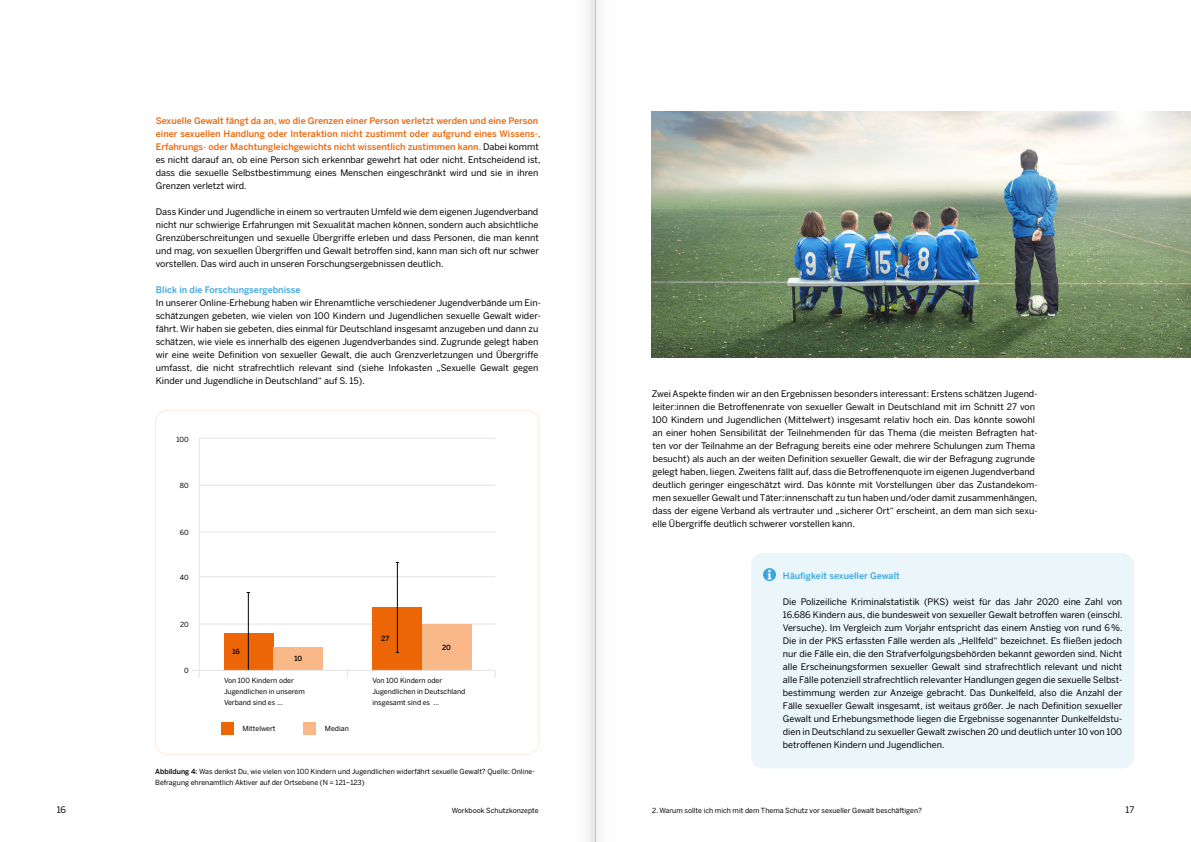
<style>
.page{position:relative;width:1191px;height:842px;background:#fff}
.page>*{position:absolute;margin:0;border:0;box-sizing:border-box;transform-origin:0 0}
.t1{font:9px/13px "Benton Sans";color:#000;text-align:justify}
.t2{font:500 9px/13px "Benton Sans";color:#ec6608}
.t3{font:500 9px "Benton Sans";color:#3ba6de}
.t4{font:7px/11px "Benton Sans";color:#000}
.t5{font:500 7px "Benton Sans";letter-spacing:-.01em;color:#000}
.s1{font-weight:400;color:#000}
.s2{font-weight:500}
</style>
<div class="page">
<div style="left:155px;top:410px;width:384px;height:345px;border:1px solid #feebdc;border-radius:12px"></div>
<div style="left:751px;top:553px;width:383px;height:215px;background:#ebf6fb;border-radius:12px"></div>
<svg style="left:763px;top:568px;width:13px;height:13px"></svg>
<hr style="left:199px;top:624px;width:296px;height:1px;background:#e3e3e3">
<hr style="left:199px;top:576px;width:296px;height:1px;background:#e3e3e3">
<hr style="left:199px;top:532px;width:296px;height:1px;background:#e3e3e3">
<hr style="left:199px;top:485px;width:296px;height:1px;background:#e3e3e3">
<hr style="left:199px;top:438px;width:296px;height:1px;background:#e3e3e3">
<div style="left:372px;top:607px;width:50px;height:63px;background:#ec6608"></div>
<div style="left:422px;top:624px;width:49px;height:46px;background:#f8b887"></div>
<div style="left:224px;top:633px;width:49px;height:37px;background:#ec6608"></div>
<div style="left:221px;top:722px;width:12px;height:12px;background:#ec6608"></div>
<div style="left:304px;top:722px;width:12px;height:12px;background:#f8b887"></div>
<div style="left:273px;top:647px;width:50px;height:23px;background:#f8b887"></div>
<hr style="left:199px;top:438px;width:1px;height:240px;background:#e3e3e3">
<hr style="left:248px;top:592px;width:1px;height:78px;background:#000">
<hr style="left:397px;top:562px;width:1px;height:90px;background:#000">
<hr style="left:192px;top:670px;width:303px;height:1px;background:#e3e3e3">
<img style="left:652px;top:111px;width:539px;height:247px">
<hr style="left:595px;top:0;width:1px;height:842px;background:#ededed">
<p class="t2" style="left:156px;top:114px;width:386px">Sexuelle Gewalt fängt da an, wo die Grenzen einer Person verletzt werden und eine Person einer sexuellen Handlung oder Interaktion nicht zustimmt oder aufgrund eines Wissens-, Erfahrungs- oder Machtungleichgewichts nicht wissentlich zustimmen kann. <span class="s1">Dabei kommt es nicht darauf an, ob eine Person sich erkennbar gewehrt hat oder nicht. Entscheidend ist, dass die sexuelle Selbstbestimmung eines Menschen eingeschränkt wird und sie in ihren Grenzen verletzt wird.</span></p>
<p class="t1" style="left:156px;top:205px;width:385px">Dass Kinder und Jugendliche in einem so vertrauten Umfeld wie dem eigenen Jugendverband nicht nur schwierige Erfahrungen mit Sexualität machen können, sondern auch absichtliche Grenzüberschreitungen und sexuelle Übergriffe erleben und dass Personen, die man kennt und mag, von sexuellen Übergriffen und Gewalt betroffen sind, kann man sich oft nur schwer vorstellen. Das wird auch in unseren Forschungsergebnissen deutlich.</p>
<p class="t3" style="left:156px;top:284px;width:146px">Blick in die Forschungsergebnisse</p>
<p class="t1" style="left:156px;top:296px;width:387px;text-align:left">In unserer Online-Erhebung haben wir Ehrenamtliche verschiedener Jugendverbände um Ein&shy;schätzungen gebeten, wie vielen von 100 Kindern und Jugendlichen sexuelle Gewalt wider&shy;fährt. Wir haben sie gebeten, dies einmal für Deutschland insgesamt anzugeben und dann zu schätzen, wie viele es innerhalb des eigenen Jugendverbandes sind. Zugrunde gelegt haben wir eine weite Definition von sexueller Gewalt, die auch Grenzverletzungen und Übergriffe umfasst, die nicht strafrechtlich relevant sind (siehe Infokasten „Sexuelle Gewalt gegen Kinder und Jugendliche in Deutschland“ auf S. 15).</p>
<p class="t4" style="left:176px;top:433px;width:14px">100</p>
<p class="t4" style="left:180px;top:480px;width:10px">80</p>
<p class="t4" style="left:180px;top:526px;width:10px">60</p>
<p class="t4" style="left:180px;top:571px;width:10px">40</p>
<p class="t4" style="left:180px;top:619px;width:10px">20</p>
<p class="t4" style="left:184px;top:665px;width:6px">0</p>
<p class="t5" style="left:232px;top:648px;width:9px">16</p>
<p class="t5" style="left:294px;top:655px;width:9px">10</p>
<p class="t4" style="left:224px;top:675px;width:82px">Von 100 Kindern oder<br>Jugendlichen in unserem<br>Verband sind es …</p>
<p class="t4" style="left:242px;top:723px;width:35px">Mittelwert</p>
<p class="t4" style="left:325px;top:723px;width:25px">Median</p>
<p class="t5" style="left:381px;top:634px;width:9px">27</p>
<p class="t5" style="left:442px;top:643px;width:10px">20</p>
<p class="t4" style="left:372px;top:675px;width:95px">Von 100 Kindern oder<br>Jugendlichen in Deutschland insgesamt sind es …</p>
<p class="t4" style="left:155px;top:766px;width:381px"><span class="s2">Abbildung 4:</span> Was denkst Du, wie vielen von 100 Kindern und Jugendlichen widerfährt sexuelle Gewalt? Quelle: Online-<br>Befragung ehrenamtlich Aktiver auf der Ortsebene (N = 121–123)</p>
<p class="t1" style="left:652px;top:387px;width:387px;text-align:left">Zwei Aspekte finden wir an den Ergebnissen besonders interessant: Erstens schätzen Jugend&shy;leiter:innen die Betroffenenrate von sexueller Gewalt in Deutschland mit im Schnitt 27 von 100 Kindern und Jugendlichen (Mittelwert) insgesamt relativ hoch ein. Das könnte sowohl an einer hohen Sensibilität der Teilnehmenden für das Thema (die meisten Befragten hat&shy;ten vor der Teilnahme an der Befragung bereits eine oder mehrere Schulungen zum Thema besucht) als auch an der weiten Definition sexueller Gewalt, die wir der Befragung zugrunde gelegt haben, liegen. Zweitens fällt auf, dass die Betroffenenquote im eigenen Jugendverband deutlich geringer eingeschätzt wird. Das könnte mit Vorstellungen über das Zustandekom&shy;men sexueller Gewalt und Täter:innenschaft zu tun haben und/oder damit zusammenhängen, dass der eigene Verband als vertrauter und „sicherer Ort“ erscheint, an dem man sich sexu&shy;elle Übergriffe deutlich schwerer vorstellen kann.</p>
<p class="t3" style="left:783px;top:570px;width:118px">Häufigkeit sexueller Gewalt</p>
<p class="t1" style="left:783px;top:595px;width:341px">Die Polizeiliche Kriminalstatistik (PKS) weist für das Jahr 2020 eine Zahl von 16.686 Kindern aus, die bundesweit von sexueller Gewalt betroffen waren (einschl.<br>Versuche). Im Vergleich zum Vorjahr entspricht das einem Anstieg von rund 6%.<br>Die in der PKS erfassten Fälle werden als „Hellfeld“ bezeichnet. Es fließen jedoch nur die Fälle ein, die den Strafverfolgungsbehörden bekannt geworden sind. Nicht alle Erscheinungsformen sexueller Gewalt sind strafrechtlich relevant und nicht alle Fälle potenziell strafrechtlich relevanter Handlungen gegen die sexuelle Selbst&shy;bestimmung werden zur Anzeige gebracht. Das Dunkelfeld, also die Anzahl der Fälle sexueller Gewalt insgesamt, ist weitaus größer. Je nach Definition sexueller Gewalt und Erhebungsmethode liegen die Ergebnisse sogenannter Dunkelfeldstu&shy;dien in Deutschland zu sexueller Gewalt zwischen 20 und deutlich unter 10 von 100 betroffenen Kindern und Jugendlichen.</p>
<p class="t1" style="left:57px;top:803px;width:11px">16</p>
<p class="t4" style="left:452px;top:805px;width:88px">Workbook Schutzkonzepte</p>
<p class="t1" style="left:1125px;top:803px;width:10px">17</p>
<p class="t4" style="left:652px;top:805px;width:271px">2. Warum sollte ich mich mit dem Thema Schutz vor sexueller Gewalt beschäftigen?</p>
</div>
